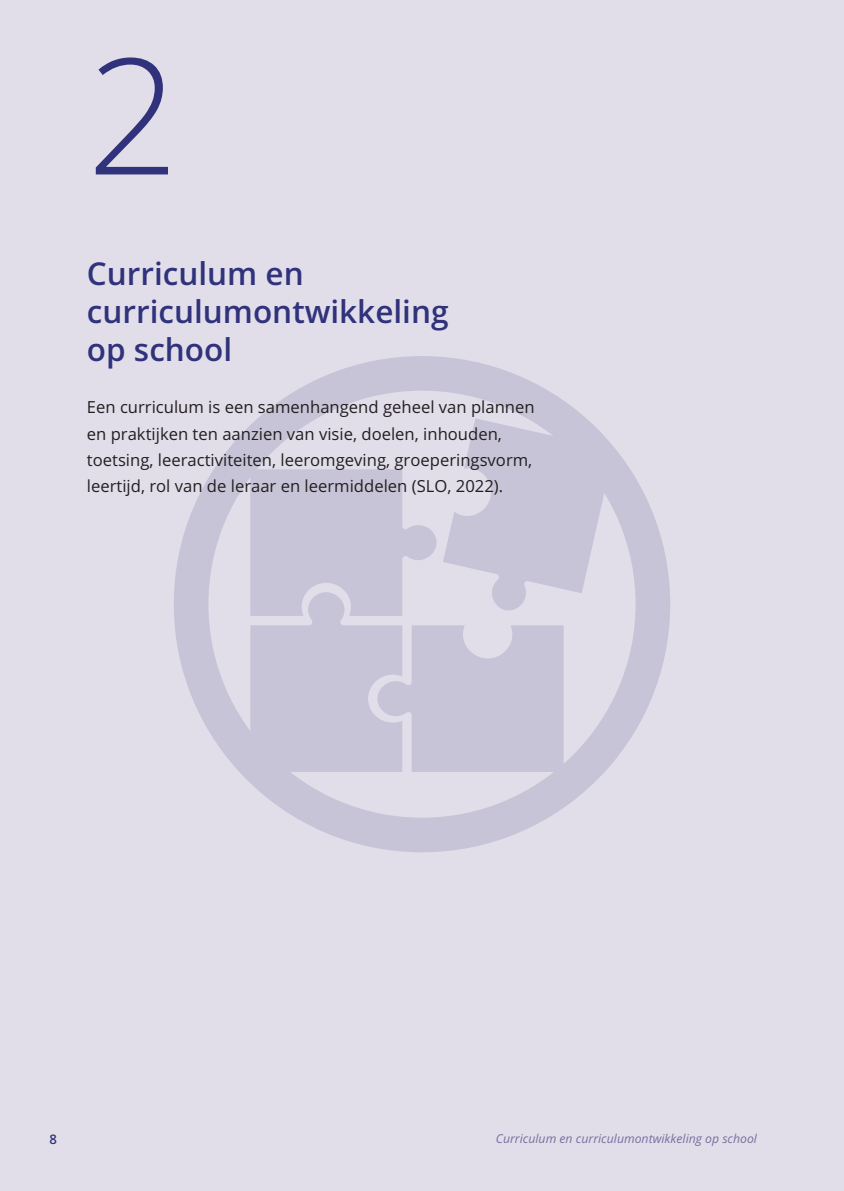
<style>
.page{position:relative;width:844px;height:1191px;background:#fff}
.page>*{position:absolute;margin:0;border:0;box-sizing:border-box;transform-origin:0 0}
.t1{font:300 161.53px "Open Sans";color:#30327b}
.t2{font:600 31.5px/37.8px "Open Sans";color:#30327b}
.t3{font:16.62px/26.2px "Open Sans";color:#231f20}
.t4{font:600 13.12px "Open Sans";color:#30327b}
.t5{font:italic 12.25px "Open Sans";color:#786f9f}
</style>
<div class="page">
<div style="left:0;top:0;width:843px;height:1191px;background:#e1deea"></div>
<svg style="left:174px;top:356px;width:496px;height:496px"></svg>
<svg style="left:250px;top:418px;width:364px;height:354px"></svg>
<h1 class="t1" style="left:87px;top:5px;width:94px">2</h1>
<h2 class="t2" style="left:87px;top:254px;width:363px">Curriculum en curriculumontwikkeling op school</h2>
<p class="t3" style="left:87px;top:394px;width:449px">Een curriculum is een samenhangend geheel van plannen en praktijken ten aanzien van visie, doelen, inhouden, toetsing, leeractiviteiten, leeromgeving, groeperingsvorm, leertijd, rol van de leraar en leermiddelen (SLO, 2022).</p>
<p class="t4" style="left:50px;top:1129px;width:9px">8</p>
<p class="t5" style="left:495px;top:1130px;width:263px">Curriculum en curriculumontwikkeling op school</p>
</div>
